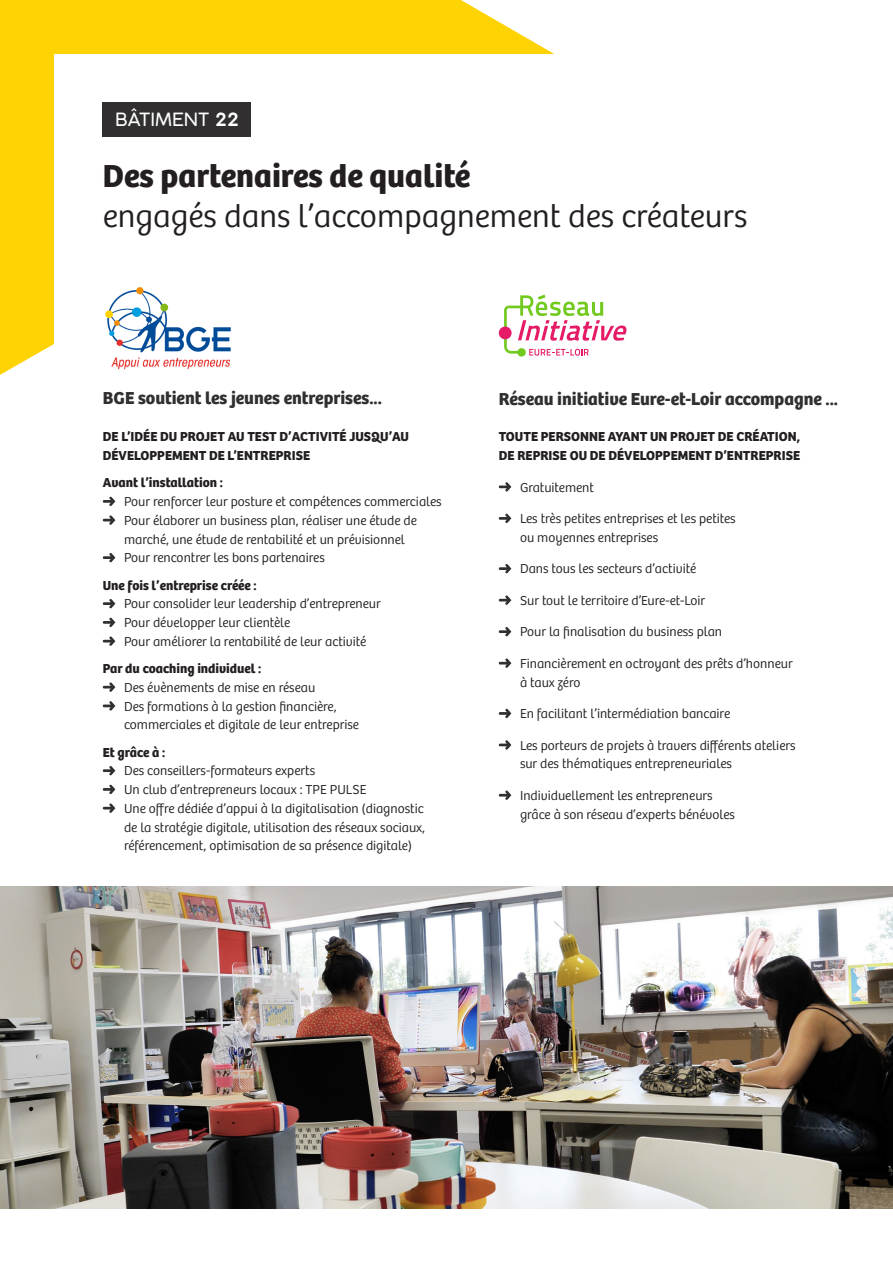
<style>
.page{position:relative;width:893px;height:1263px;background:#fff}
.page>*{position:absolute;margin:0;border:0;box-sizing:border-box;transform-origin:0 0}
.t1{font:300 33px "Bree";color:#231f20}
.t2{font:700 33px "Bree";color:#231f20}
.t3{font:300 18.3px "Cocogoose Pro";color:#fff}
.t4{font:700 18px "Bree";color:#312f30}
.t5{font:300 13.5px/18.8px "Bree";color:#231f20}
.t6{font:700 13.5px/18.8px "Bree";color:#231f20}
.s1{font-style:inherit}
</style>
<div class="page">
<svg style="left:0;top:0;width:554px;height:375px;background:#fed615"></svg>
<div style="left:54px;top:54px;width:785px;height:1155px;background:#fff"></div>
<div style="left:103px;top:103px;width:148px;height:34px;background:#312f30"></div>
<svg style="left:103px;top:497px;width:12px;height:9px"></svg>
<svg style="left:103px;top:515px;width:12px;height:10px"></svg>
<svg style="left:103px;top:553px;width:12px;height:9px"></svg>
<svg style="left:103px;top:599px;width:12px;height:9px"></svg>
<svg style="left:103px;top:618px;width:12px;height:9px"></svg>
<svg style="left:103px;top:636px;width:12px;height:10px"></svg>
<svg style="left:103px;top:682px;width:12px;height:10px"></svg>
<svg style="left:103px;top:701px;width:12px;height:9px"></svg>
<svg style="left:103px;top:766px;width:12px;height:9px"></svg>
<svg style="left:103px;top:785px;width:12px;height:9px"></svg>
<svg style="left:103px;top:803px;width:12px;height:10px"></svg>
<svg style="left:499px;top:482px;width:12px;height:9px"></svg>
<svg style="left:499px;top:514px;width:12px;height:9px"></svg>
<svg style="left:499px;top:564px;width:12px;height:9px"></svg>
<svg style="left:499px;top:595px;width:12px;height:10px"></svg>
<svg style="left:499px;top:627px;width:12px;height:9px"></svg>
<svg style="left:499px;top:658px;width:12px;height:10px"></svg>
<svg style="left:499px;top:709px;width:12px;height:9px"></svg>
<svg style="left:499px;top:740px;width:12px;height:10px"></svg>
<svg style="left:499px;top:790px;width:12px;height:10px"></svg>
<img style="left:0;top:887px;width:893px;height:322px">
<div style="left:499px;top:327px;width:13px;height:12px;background:#e51b68;border-radius:50%"></div>
<svg style="left:504px;top:295px;width:123px;height:62px"></svg>
<img style="left:105px;top:287px;width:126px;height:83px">
<h2 class="t3" style="left:115px;top:107px;width:125px">BÂTIMENT <span class="s1">22</span></h2>
<h1 class="t2" style="left:103px;top:156px;width:369px">Des partenaires de qualité</h1>
<h1 class="t1" style="left:103px;top:197px;width:646px">engagés dans l’accompagnement des créateurs</h1>
<h3 class="t4" style="left:103px;top:387px;width:281px">BGE soutient les jeunes entreprises...</h3>
<p class="t6" style="left:103px;top:427px;width:308px">DE L’IDÉE DU PROJET AU TEST D’ACTIVITÉ JUSQU’AU<br>DÉVELOPPEMENT DE L’ENTREPRISE</p>
<p class="t6" style="left:103px;top:473px;width:122px">Avant l’installation :</p>
<p class="t5" style="left:124px;top:492px;width:319px">Pour renforcer leur posture et compétences commerciales Pour élaborer un business plan, réaliser une étude de marché, une étude de rentabilité et un prévisionnel<br>Pour rencontrer les bons partenaires</p>
<p class="t6" style="left:103px;top:576px;width:155px">Une fois l’entreprise créée :</p>
<p class="t5" style="left:124px;top:595px;width:258px">Pour consolider leur leadership d’entrepreneur<br>Pour développer leur clientèle<br>Pour améliorer la rentabilité de leur activité</p>
<p class="t6" style="left:103px;top:659px;width:160px">Par du coaching individuel :</p>
<p class="t5" style="left:124px;top:678px;width:237px">Des évènements de mise en réseau<br>Des formations à la gestion financière, commerciales et digitale de leur entreprise</p>
<p class="t6" style="left:103px;top:743px;width:64px">Et grâce à :</p>
<p class="t5" style="left:124px;top:762px;width:303px">Des conseillers-formateurs experts<br>Un club d’entrepreneurs locaux : TPE PULSE<br>Une offre dédiée d’appui à la digitalisation (diagnostic de la stratégie digitale, utilisation des réseaux sociaux, référencement, optimisation de sa présence digitale)</p>
<h3 class="t4" style="left:499px;top:388px;width:341px">Réseau initiative Eure-et-Loir accompagne ...</h3>
<p class="t6" style="left:499px;top:427px;width:303px">TOUTE PERSONNE AYANT UN PROJET DE CRÉATION,<br>DE REPRISE OU DE DÉVELOPPEMENT D’ENTREPRISE</p>
<p class="t5" style="left:520px;top:478px;width:75px">Gratuitement</p>
<p class="t5" style="left:520px;top:509px;width:217px">Les très petites entreprises et les petites ou moyennes entreprises</p>
<p class="t5" style="left:520px;top:560px;width:178px">Dans tous les secteurs d’activité</p>
<p class="t5" style="left:520px;top:591px;width:187px">Sur tout le territoire d’Eure-et-Loir</p>
<p class="t5" style="left:520px;top:623px;width:204px">Pour la finalisation du business plan</p>
<p class="t5" style="left:520px;top:654px;width:274px">Financièrement en octroyant des prêts d’honneur à taux zéro</p>
<p class="t5" style="left:520px;top:704px;width:212px">En facilitant l’intermédiation bancaire</p>
<p class="t5" style="left:520px;top:736px;width:277px">Les porteurs de projets à travers différents ateliers sur des thématiques entrepreneuriales</p>
<p class="t5" style="left:520px;top:786px;width:216px">Individuellement les entrepreneurs grâce à son réseau d’experts bénévoles</p>
</div>
